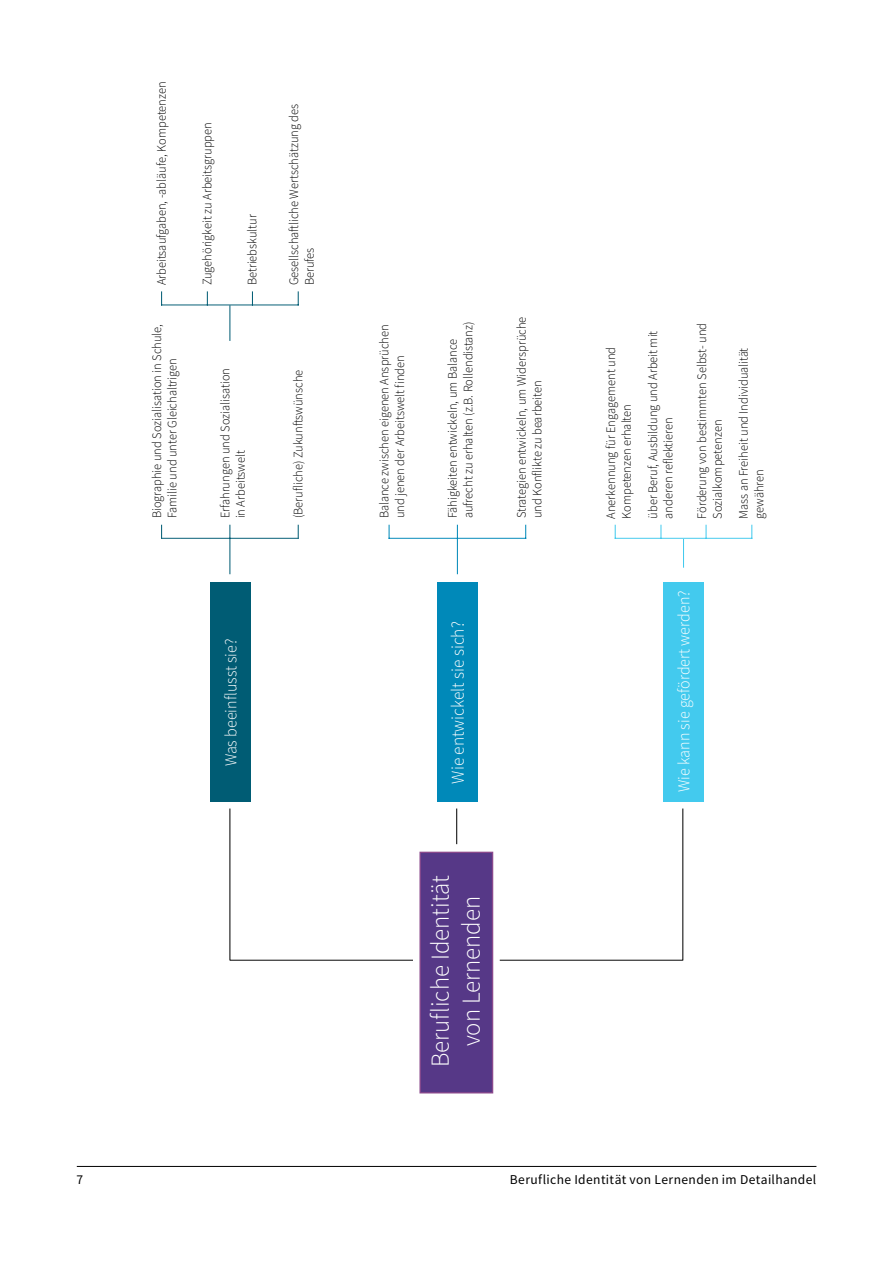
<style>
.page{position:relative;width:893px;height:1263px;background:#fff}
.page>*{position:absolute;margin:0;border:0;box-sizing:border-box;transform-origin:0 0}
.t1{font:300 25.95px/31px "Source Sans Pro";color:#fff;text-align:center;scale:.96 1}
.t2{font:300 18px "Source Sans Pro";color:#fff;scale:.96 1}
.t3{font:300 16.8px "Source Sans Pro";color:#fff;scale:.96 1}
.t4{font:13.5px "Source Sans Pro";letter-spacing:.03em;color:#000}
.t5{font:300 13.05px/15.6px "Source Sans Pro";color:#000;scale:.96 1}
</style>
<div class="page">
<hr style="left:77px;top:1166px;width:739px;height:1px;background:#000">
<div style="left:420px;top:852px;width:73px;height:241px;background:#563887"></div>
<div style="left:419px;top:852px;width:74px;height:241px;border:1px solid #8b4a8d"></div>
<hr style="left:230px;top:960px;width:183px;height:1px;background:#000">
<hr style="left:230px;top:808px;width:1px;height:152px;background:#000">
<hr style="left:500px;top:960px;width:182px;height:1px;background:#000">
<hr style="left:682px;top:808px;width:1px;height:152px;background:#000">
<hr style="left:456px;top:808px;width:1px;height:36px;background:#000">
<div style="left:437px;top:582px;width:41px;height:219px;background:#0089b9"></div>
<hr style="left:457px;top:539px;width:1px;height:35px;background:#0089b9">
<hr style="left:389px;top:538px;width:137px;height:1px;background:#0089b9">
<svg style="left:389px;top:525px;width:1px;height:13px"></svg>
<svg style="left:457px;top:525px;width:1px;height:13px"></svg>
<svg style="left:525px;top:525px;width:1px;height:13px"></svg>
<div style="left:663px;top:582px;width:41px;height:219px;background:#43caee"></div>
<svg style="left:683px;top:539px;width:1px;height:29px"></svg>
<hr style="left:615px;top:538px;width:137px;height:1px;background:#43caee">
<svg style="left:615px;top:525px;width:1px;height:13px"></svg>
<svg style="left:661px;top:525px;width:1px;height:13px"></svg>
<svg style="left:751px;top:525px;width:1px;height:13px"></svg>
<svg style="left:706px;top:525px;width:1px;height:13px"></svg>
<svg style="left:161px;top:525px;width:1px;height:13px"></svg>
<svg style="left:298px;top:525px;width:1px;height:13px"></svg>
<div style="left:210px;top:582px;width:41px;height:219px;background:#005c74"></div>
<hr style="left:230px;top:539px;width:1px;height:35px;background:#005c74">
<hr style="left:162px;top:538px;width:136px;height:1px;background:#005c74">
<svg style="left:230px;top:525px;width:1px;height:13px"></svg>
<hr style="left:230px;top:305px;width:1px;height:36px;background:#005c74">
<hr style="left:162px;top:305px;width:136px;height:1px;background:#005c74">
<svg style="left:161px;top:292px;width:1px;height:13px"></svg>
<svg style="left:207px;top:292px;width:1px;height:13px"></svg>
<svg style="left:298px;top:292px;width:1px;height:13px"></svg>
<svg style="left:252px;top:292px;width:1px;height:13px"></svg>
<p class="t5" style="left:155px;top:285px;width:214px;rotate:-90deg">Arbeitsaufgaben, -abläufe, Kompetenzen</p>
<p class="t5" style="left:150px;top:518px;width:204px;rotate:-90deg">Biographie und Sozialisation in Schule,<br>Familie und unter Gleichaltrigen</p>
<p class="t5" style="left:200px;top:285px;width:172px;rotate:-90deg">Zugehörigkeit zu Arbeitsgruppen</p>
<p class="t5" style="left:246px;top:285px;width:75px;rotate:-90deg">Betriebskultur</p>
<p class="t5" style="left:287px;top:285px;width:191px;rotate:-90deg">Gesellscha liche Wertschätzung des<br>Berufes</p>
<p class="t5" style="left:218px;top:518px;width:158px;rotate:-90deg">Erfahrungen und Sozialisation in Arbeitswelt</p>
<p class="t5" style="left:291px;top:518px;width:156px;rotate:-90deg">(Berufliche) Zukun swünsche</p>
<p class="t3" style="left:224px;top:766px;width:134px;rotate:-90deg">Was beeinflusst sie?</p>
<p class="t5" style="left:377px;top:518px;width:204px;rotate:-90deg">Balance zwischen eigenen Ansprüchen und jenen der Arbeitswelt finden</p>
<p class="t5" style="left:446px;top:518px;width:207px;rotate:-90deg">Fähigkeiten entwickeln, um Balance aufrecht zu erhalten (z.B. Rollendistanz)</p>
<p class="t5" style="left:515px;top:518px;width:212px;rotate:-90deg">Strategien entwickeln, um Widersprüche und Konflikte zu bearbeiten</p>
<h2 class="t2" style="left:451px;top:784px;width:170px;rotate:-90deg">Wie entwickelt sie sich?</h2>
<h1 class="t1" style="left:427px;top:1067px;width:201px;rotate:-90deg">Berufliche Identität von Lernenden</h1>
<p class="t5" style="left:604px;top:519px;width:180px;rotate:-90deg">Anerkennung für Engagement und<br>Kompetenzen erhalten</p>
<p class="t5" style="left:646px;top:519px;width:197px;rotate:-90deg">über Beruf, Ausbildung und Arbeit mit anderen reflektieren</p>
<p class="t5" style="left:695px;top:519px;width:205px;rotate:-90deg">Förderung von bestimmten Selbst- und<br>Sozialkompetenzen</p>
<p class="t5" style="left:737px;top:519px;width:180px;rotate:-90deg">Mass an Freiheit und Individualität gewähren</p>
<p class="t3" style="left:677px;top:792px;width:211px;rotate:-90deg">Wie kann sie gefördert werden?</p>
<p class="t4" style="left:77px;top:1171px;width:8px">7</p>
<p class="t4" style="left:510px;top:1171px;width:308px">Berufliche Identität von Lernenden im Detailhandel</p>
</div>
